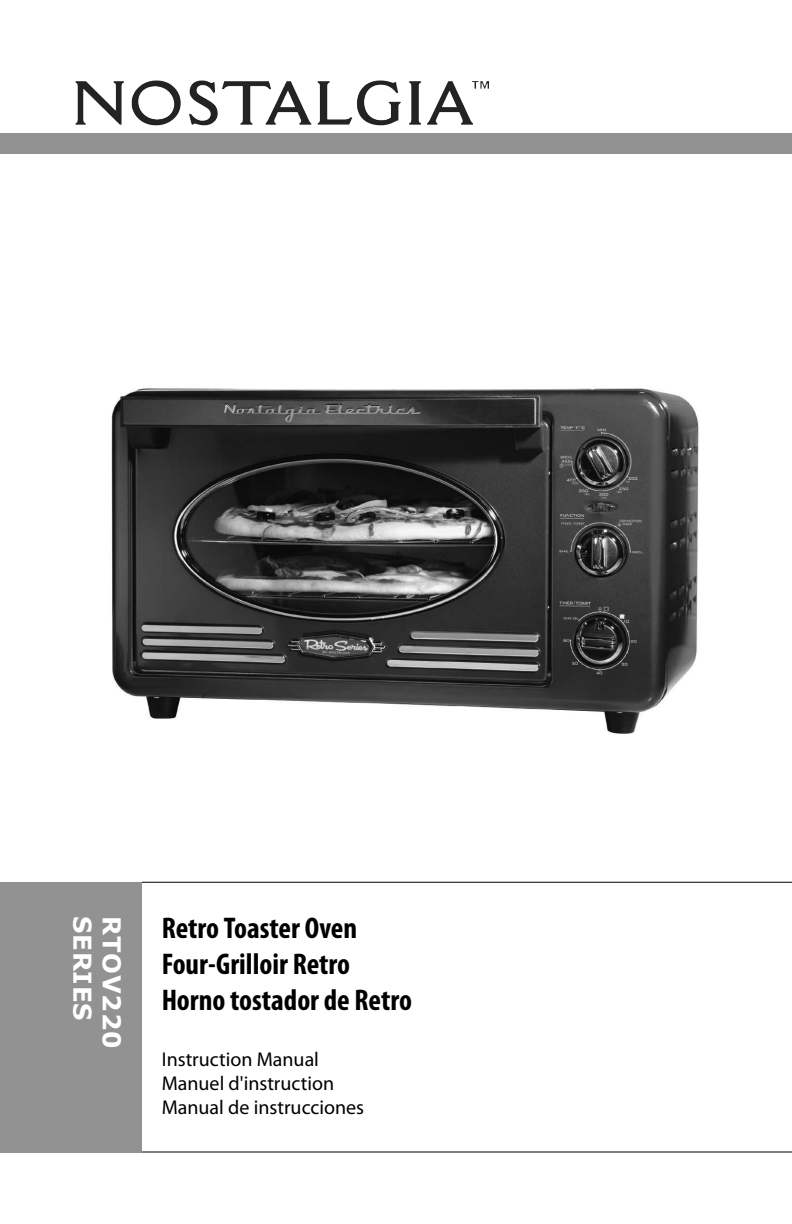
<style>
.page{position:relative;width:792px;height:1224px;background:#fff}
.page>*{position:absolute;margin:0;border:0;box-sizing:border-box;transform-origin:0 0}
.t1{font:700 condensed 30px "Myriad Pro";color:#000}
.No_Style__Don_t_Use{font:700 24.4px "Verdana";letter-spacing:.03em;color:#fff}
.t2{font:20px "Myriad Pro";color:#000}
</style>
<div class="page">
<hr style="left:142px;top:882px;width:650px;height:1px;background:#000">
<hr style="left:142px;top:1152px;width:650px;height:1px;background:#000">
<div style="left:0;top:882px;width:142px;height:270px;background:#929292"></div>
<img style="left:72px;top:80px;width:416px;height:54px">
<div style="left:0;top:134px;width:792px;height:20px;background:#929292"></div>
<img style="left:111px;top:388px;width:588px;height:346px">
<p class="No_Style__Don_t_Use" style="left:100px;top:916px;width:106px;rotate:90deg">SERIES</p>
<p class="No_Style__Don_t_Use" style="left:129px;top:916px;width:134px;rotate:90deg">RTOV220</p>
<p class="t1" style="left:162px;top:910px;width:197px">Retro Toaster Oven</p>
<p class="t1" style="left:162px;top:946px;width:190px">Four-Grilloir Retro</p>
<p class="t1" style="left:162px;top:982px;width:252px">Horno tostador de Retro</p>
<p class="t2" style="left:162px;top:1047px;width:159px">Instruction Manual</p>
<p class="t2" style="left:162px;top:1071px;width:174px">Manuel d'instruction</p>
<p class="t2" style="left:162px;top:1095px;width:204px">Manual de instrucciones</p>
</div>
